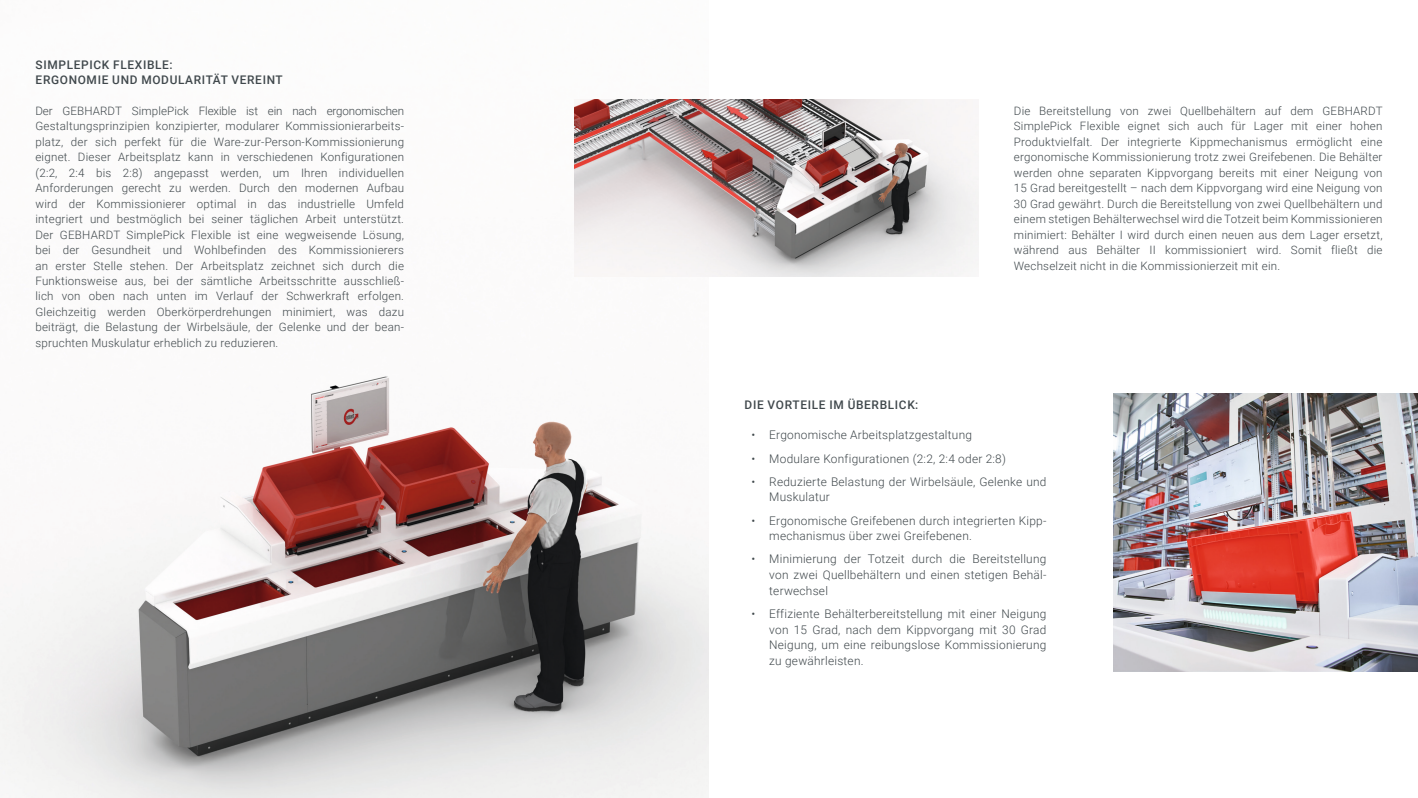
<style>
.page{position:relative;width:1418px;height:798px;background:#fff}
.page>*{position:absolute;margin:0;border:0;box-sizing:border-box;transform-origin:0 0}
.t1{font:300 11.88px/15.8px "Roboto";letter-spacing:.02em;color:#40484c}
.Zwischentitel{font:500 11.88px/15.5px "Roboto";letter-spacing:.055em;color:#40484c}
.Fließtext{font:300 11.5px/15.5px "Roboto";letter-spacing:.02em;color:#40484c;text-align:justify}
</style>
<div class="page">
<img style="left:0;top:276px;width:709px;height:521px">
<img style="left:574px;top:99px;width:404px;height:177px">
<img style="left:1113px;top:393px;width:304px;height:278px">
<p class="Zwischentitel" style="left:36px;top:56px;width:249px">SIMPLEPICK FLEXIBLE:<br>ERGONOMIE UND MODULARITÄT VEREINT</p>
<p class="Fließtext" style="left:35px;top:103px;width:370px">Der GEBHARDT SimplePick Flexible ist ein nach ergonomischen Gestaltungsprinzipien konzipierter, modularer Kommissionierarbeits&shy;platz, der sich perfekt für die Ware-zur-Person-Kommissionierung eignet. Dieser Arbeitsplatz kann in verschiedenen Konfigurationen (2:2, 2:4 bis 2:8) angepasst werden, um Ihren individuellen Anforderungen gerecht zu werden. Durch den modernen Aufbau wird der Kommissionierer optimal in das industrielle Umfeld integriert und bestmöglich bei seiner täglichen Arbeit unterstützt.<br>Der GEBHARDT SimplePick Flexible ist eine wegweisende Lösung, bei der Gesundheit und Wohlbefinden des Kommissionierers an erster Stelle stehen. Der Arbeitsplatz zeichnet sich durch die Funktionsweise aus, bei der sämtliche Arbeitsschritte ausschließ&shy;lich von oben nach unten im Verlauf der Schwerkraft erfolgen.<br>Gleichzeitig werden Oberkörperdrehungen minimiert, was dazu beiträgt, die Belastung der Wirbelsäule, der Gelenke und der bean&shy;spruchten Muskulatur erheblich zu reduzieren.</p>
<p class="Fließtext" style="left:1013px;top:103px;width:370px">Die Bereitstellung von zwei Quellbehältern auf dem GEBHARDT SimplePick Flexible eignet sich auch für Lager mit einer hohen Produktvielfalt. Der integrierte Kippmechanismus ermöglicht eine ergonomische Kommissionierung trotz zwei Greifebenen. Die Behälter werden ohne separaten Kippvorgang bereits mit einer Neigung von 15 Grad bereitgestellt – nach dem Kippvorgang wird eine Neigung von 30 Grad gewährt. Durch die Bereitstellung von zwei Quellbehältern und einem stetigen Behälterwechsel wird die Totzeit beim Kommissionieren minimiert: Behälter I wird durch einen neuen aus dem Lager ersetzt, während aus Behälter II kommissioniert wird. Somit fließt die Wechselzeit nicht in die Kommissionierzeit mit ein.</p>
<p class="Zwischentitel" style="left:744px;top:396px;width:175px">DIE VORTEILE IM ÜBERBLICK:</p>
<p class="t1" style="left:751px;top:427px;width:222px">• Ergonomische Arbeitsplatzgestaltung</p>
<p class="t1" style="left:751px;top:450px;width:256px">• Modulare Konfigurationen (2:2, 2:4 oder 2:8)</p>
<p class="t1" style="left:769px;top:473px;width:279px;text-indent:-18px">• Reduzierte Belastung der Wirbelsäule, Gelenke und<br>Muskulatur</p>
<p class="t1" style="left:769px;top:512px;width:279px;text-indent:-18px">• Ergonomische Greifebenen durch integrierten Kipp&shy;mechanismus über zwei Greifebenen.</p>
<p class="t1" style="left:769px;top:550px;width:279px;text-align:justify;text-indent:-18px">• Minimierung der Totzeit durch die Bereitstellung von zwei Quellbehältern und einen stetigen Behäl&shy;terwechsel</p>
<p class="t1" style="left:769px;top:605px;width:279px;text-align:justify;text-indent:-18px">• Effiziente Behälterbereitstellung mit einer Neigung von 15 Grad, nach dem Kippvorgang mit 30 Grad Neigung, um eine reibungslose Kommissionierung zu gewährleisten.</p>
</div>
